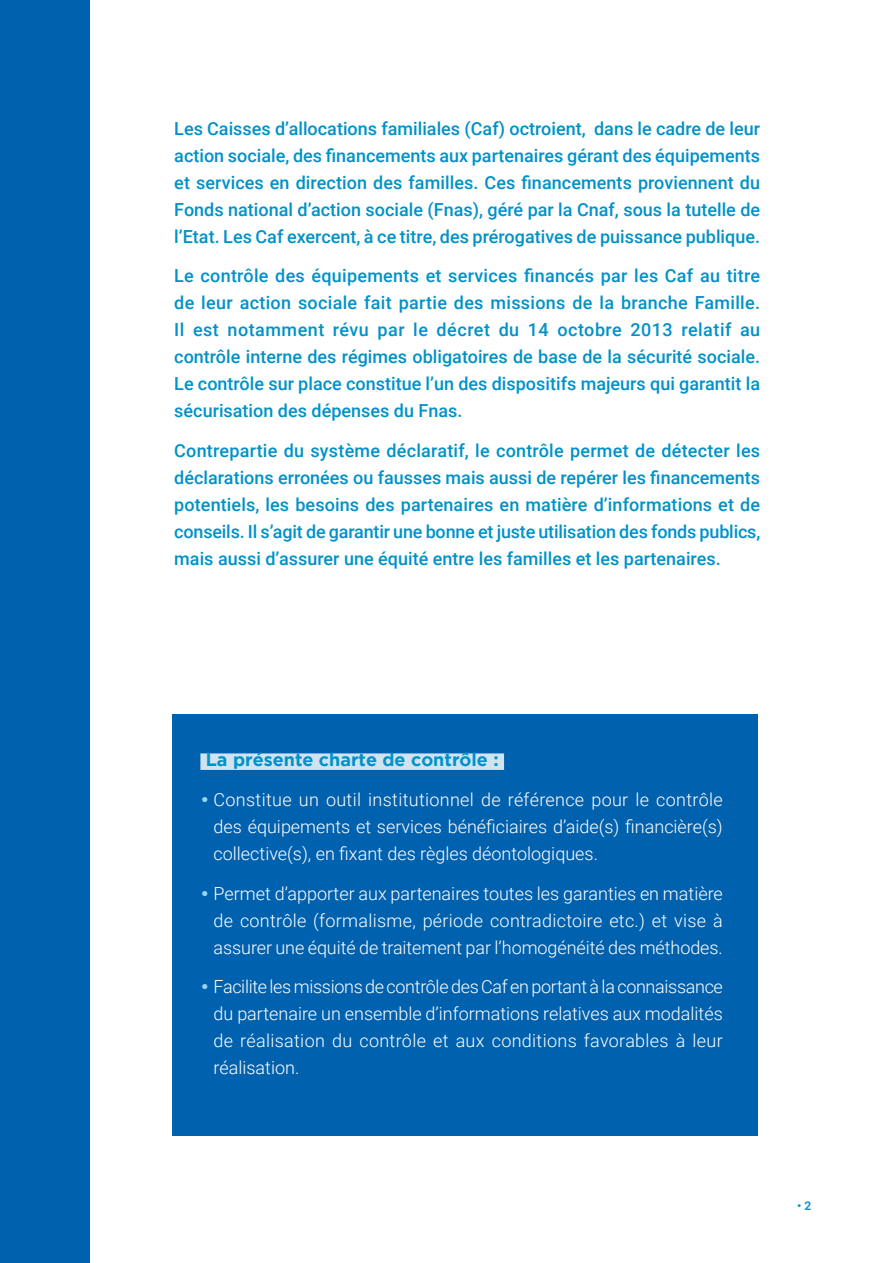
<style>
.page{position:relative;width:893px;height:1263px;background:#fff}
.page>*{position:absolute;margin:0;border:0;box-sizing:border-box;transform-origin:0 0}
.intro{font:500 18px/27px "Roboto";color:#0092c8;text-align:justify}
.intro-2{font:300 18px/27px "Roboto";color:#fff;text-align:justify}
.intro-3{font:700 18px "Gotham";color:#0092c8}
.t1{font:700 12px "Roboto";color:#1492c7}
.s1{font-family:"Gotham";font-weight:500;color:#93d9f7}
</style>
<div class="page">
<div style="left:0;top:0;width:90px;height:1263px;background:#0061ae"></div>
<div style="left:172px;top:714px;width:586px;height:421px;background:#0061ae"></div>
<div style="left:200px;top:753px;width:304px;height:17px;background:#d1e2f1"></div>
<p class="intro" style="left:174px;top:114px;width:587px">Les Caisses d’allocations familiales (Caf) octroient, dans le cadre de leur action sociale, des financements aux partenaires gérant des équipements et services en direction des familles. Ces financements proviennent du Fonds national d’action sociale (Fnas), géré par la Cnaf, sous la tutelle de l’Etat. Les Caf exercent, à ce titre, des prérogatives de puissance publique.</p>
<p class="intro" style="left:174px;top:262px;width:587px">Le contrôle des équipements et services financés par les Caf au titre de leur action sociale fait partie des missions de la branche Famille.<br>Il est notamment révu par le décret du 14 octobre 2013 relatif au contrôle interne des régimes obligatoires de base de la sécurité sociale.<br>Le contrôle sur place constitue l’un des dispositifs majeurs qui garantit la sécurisation des dépenses du Fnas.</p>
<p class="intro" style="left:174px;top:436px;width:588px">Contrepartie du système déclaratif, le contrôle permet de détecter les déclarations erronées ou fausses mais aussi de repérer les financements potentiels, les besoins des partenaires en matière d’informations et de conseils. Il s’agit de garantir une bonne et juste utilisation des fonds publics, mais aussi d’assurer une équité entre les familles et les partenaires.</p>
<p class="intro-3" style="left:206px;top:749px;width:294px">La présente charte de contrôle :</p>
<p class="intro-2" style="left:214px;top:785px;width:511px;text-indent:-13px"><span class="s1">•</span> Constitue un outil institutionnel de référence pour le contrôle des équipements et services bénéficiaires d’aide(s) financière(s) collective(s), en fixant des règles déontologiques.</p>
<p class="intro-2" style="left:214px;top:879px;width:511px;text-indent:-13px"><span class="s1">•</span> Permet d’apporter aux partenaires toutes les garanties en matière de contrôle (formalisme, période contradictoire etc.) et vise à assurer une équité de traitement par l’homogénéité des méthodes.</p>
<p class="intro-2" style="left:214px;top:973px;width:511px;text-indent:-13px"><span class="s1">•</span> Facilite les missions de contrôle des Caf en portant à la connaissance du partenaire un ensemble d’informations relatives aux modalités de réalisation du contrôle et aux conditions favorables à leur réalisation.</p>
<p class="t1" style="left:797px;top:1198px;width:16px">• 2</p>
</div>
